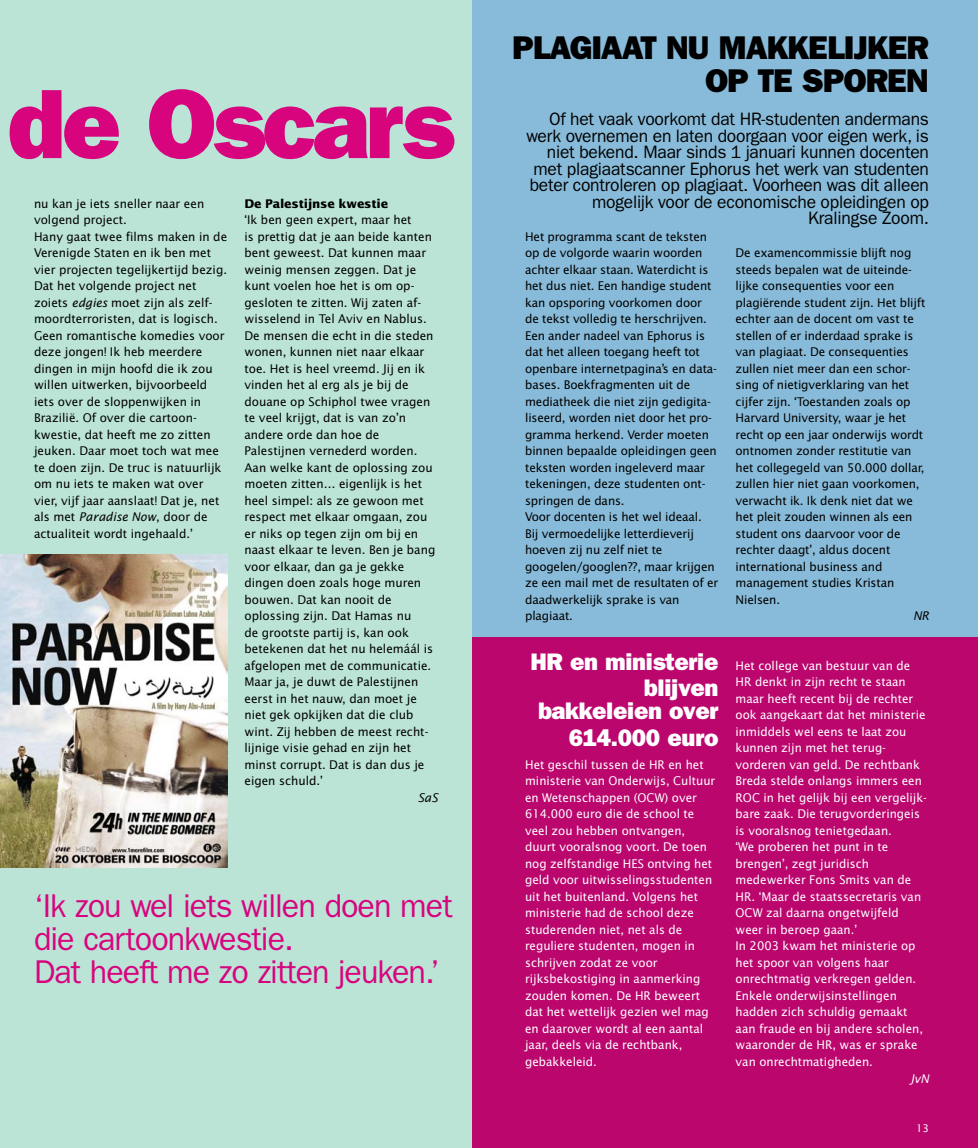
<style>
.page{position:relative;width:978px;height:1148px;background:#fff}
.page>*{position:absolute;margin:0;border:0;box-sizing:border-box;transform-origin:0 0}
.t1{font:800 99px "Franklin Gothic";letter-spacing:-.035em;color:#d7047e}
.t2{font:33px/33px "Franklin Gothic";letter-spacing:-.03em;color:#d7047e}
.t3{font:800 33px/33px "Franklin Gothic";letter-spacing:-.03em;color:#000;text-align:right}
.t4{font:800 24px/26.2px "Franklin Gothic";letter-spacing:-.015em;color:#fff;text-align:right}
.t5{font:18px/16.5px "Franklin Gothic";letter-spacing:-.01em;color:#000;text-align:right}
.t6{font:12px/16.5px "Lucida Sans";color:#000}
.t7{font:12px/16.5px "Lucida Sans";color:#fff}
.t8{font:700 12px "Lucida Sans";letter-spacing:-.015em;color:#000}
.t9{font:italic 12px "Lucida Sans";color:#000}
.t10{font:italic 12px "Lucida Sans";color:#fff}
.t11{font:10.5px "Lucida Sans";color:#fff}
.s1{font-style:italic}
</style>
<div class="page">
<div style="left:0;top:0;width:508px;height:1147px;background:#bbe4d7"></div>
<div style="left:472px;top:637px;width:506px;height:510px;background:#bb066e"></div>
<div style="left:472px;top:0;width:506px;height:637px;background:#88bbd9"></div>
<img style="left:0;top:554px;width:227px;height:314px">
<h1 class="t1" style="left:8px;top:90px;width:449px">de Oscars</h1>
<p class="t6" style="left:34px;top:196px;width:195px">nu kan je iets sneller naar een volgend project.<br>Hany gaat twee films maken in de<br>Verenigde Staten en ik ben met vier projecten tegelijkertijd bezig.<br>Dat het volgende project net zoiets <span class="s1">edgies</span> moet zijn als zelf&shy;moordterroristen, dat is logisch.<br>Geen romantische komedies voor deze jongen! Ik heb meerdere dingen in mijn hoofd die ik zou willen uitwerken, bijvoorbeeld iets over de sloppenwijken in<br>Brazilië. Of over die cartoon&shy;kwestie, dat heeft me zo zitten jeuken. Daar moet toch wat mee te doen zijn. De truc is natuurlijk om nu iets te maken wat over vier, vijf jaar aanslaat! Dat je, net als met <span class="s1">Paradise Now</span>, door de actualiteit wordt ingehaald.’</p>
<p class="t8" style="left:244px;top:198px;width:145px">De Palestijnse kwestie</p>
<p class="t6" style="left:244px;top:212px;width:192px">‘Ik ben geen expert, maar het<br>is prettig dat je aan beide kanten bent geweest. Dat kunnen maar weinig mensen zeggen. Dat je kunt voelen hoe het is om op&shy;gesloten te zitten. Wij zaten af&shy;wisselend in Tel Aviv en Nablus.<br>De mensen die echt in die steden wonen, kunnen niet naar elkaar toe. Het is heel vreemd. Jij en ik vinden het al erg als je bij de douane op Schiphol twee vragen te veel krijgt, dat is van zo’n andere orde dan hoe de<br>Palestijnen vernederd worden.<br>Aan welke kant de oplossing zou moeten zitten… eigenlijk is het heel simpel: als ze gewoon met respect met elkaar omgaan, zou er niks op tegen zijn om bij en naast elkaar te leven. Ben je bang voor elkaar, dan ga je gekke dingen doen zoals hoge muren bouwen. Dat kan nooit de oplossing zijn. Dat Hamas nu<br>de grootste partij is, kan ook betekenen dat het nu helemáál is afgelopen met de communicatie.<br>Maar ja, je duwt de Palestijnen eerst in het nauw, dan moet je niet gek opkijken dat die club wint. Zij hebben de meest recht&shy;lijnige visie gehad en zijn het minst corrupt. Dat is dan dus je eigen schuld.’</p>
<p class="t9" style="left:418px;top:792px;width:22px">SaS</p>
<h2 class="t2" style="left:34px;top:892px;width:420px">‘Ik zou wel iets willen doen met die cartoonkwestie.<br>Dat heeft me zo zitten jeuken.’</h2>
<h2 class="t3" style="left:512px;top:34px;width:419px">PLAGIAAT NU MAKKELIJKER<br>OP TE SPOREN</h2>
<p class="t5" style="left:527px;top:112px;width:404px">Of het vaak voorkomt dat HR-studenten andermans werk overnemen en laten doorgaan voor eigen werk, is niet bekend. Maar sinds 1 januari kunnen docenten met plagiaatscanner Ephorus het werk van studenten beter controleren op plagiaat. Voorheen was dit alleen mogelijk voor de economische opleidingen op Kralingse Zoom.</p>
<p class="t6" style="left:525px;top:229px;width:195px">Het programma scant de teksten op de volgorde waarin woorden achter elkaar staan. Waterdicht is het dus niet. Een handige student kan opsporing voorkomen door de tekst volledig te herschrijven.<br>Een ander nadeel van Ephorus is dat het alleen toegang heeft tot openbare internetpagina’s en data&shy;bases. Boekfragmenten uit de mediatheek die niet zijn gedigita&shy;liseerd, worden niet door het pro&shy;gramma herkend. Verder moeten binnen bepaalde opleidingen geen teksten worden ingeleverd maar tekeningen, deze studenten ont&shy;springen de dans.<br>Voor docenten is het wel ideaal.<br>Bij vermoedelijke letterdieverij hoeven zij nu zelf niet te googelen/googlen??, maar krijgen ze een mail met de resultaten of er daadwerkelijk sprake is van plagiaat.</p>
<h3 class="t4" style="left:531px;top:650px;width:189px">HR en ministerie blijven</h3>
<h3 class="t4" style="left:538px;top:700px;width:182px">bakkeleien over<br>614.000 euro</h3>
<p class="t7" style="left:525px;top:757px;width:192px">Het geschil tussen de HR en het ministerie van Onderwijs, Cultuur en Wetenschappen (OCW) over<br>614.000 euro die de school te veel zou hebben ontvangen, duurt vooralsnog voort. De toen nog zelfstandige HES ontving het geld voor uitwisselingsstudenten uit het buitenland. Volgens het ministerie had de school deze studerenden niet, net als de reguliere studenten, mogen in schrijven zodat ze voor rijksbekostiging in aanmerking zouden komen. De HR beweert dat het wettelijk gezien wel mag en daarover wordt al een aantal jaar, deels via de rechtbank, gebakkeleid.</p>
<p class="t6" style="left:736px;top:245px;width:191px">De examencommissie blijft nog steeds bepalen wat de uiteinde&shy;lijke consequenties voor een plagiërende student zijn. Het blijft echter aan de docent om vast te stellen of er inderdaad sprake is van plagiaat. De consequenties zullen niet meer dan een schor&shy;sing of nietigverklaring van het cijfer zijn. ‘Toestanden zoals op<br>Harvard University, waar je het recht op een jaar onderwijs wordt ontnomen zonder restitutie van het collegegeld van 50.000 dollar, zullen hier niet gaan voorkomen, verwacht ik. Ik denk niet dat we het pleit zouden winnen als een student ons daarvoor voor de rechter daagt’, aldus docent international business and management studies Kristan<br>Nielsen.</p>
<p class="t9" style="left:913px;top:611px;width:17px">NR</p>
<p class="t7" style="left:736px;top:658px;width:193px">Het college van bestuur van de<br>HR denkt in zijn recht te staan maar heeft recent bij de rechter ook aangekaart dat het ministerie inmiddels wel eens te laat zou kunnen zijn met het terug&shy;vorderen van geld. De rechtbank<br>Breda stelde onlangs immers een<br>ROC in het gelijk bij een vergelijk&shy;bare zaak. Die terugvorderingeis is vooralsnog tenietgedaan.<br>‘We proberen het punt in te brengen’, zegt juridisch medewerker Fons Smits van de<br>HR. ‘Maar de staatssecretaris van<br>OCW zal daarna ongetwijfeld weer in beroep gaan.’<br>In 2003 kwam het ministerie op het spoor van volgens haar onrechtmatig verkregen gelden.<br>Enkele onderwijsinstellingen hadden zich schuldig gemaakt aan fraude en bij andere scholen, waaronder de HR, was er sprake van onrechtmatigheden.</p>
<p class="t10" style="left:909px;top:1073px;width:21px">JvN</p>
<p class="t11" style="left:916px;top:1123px;width:15px">13</p>
</div>
